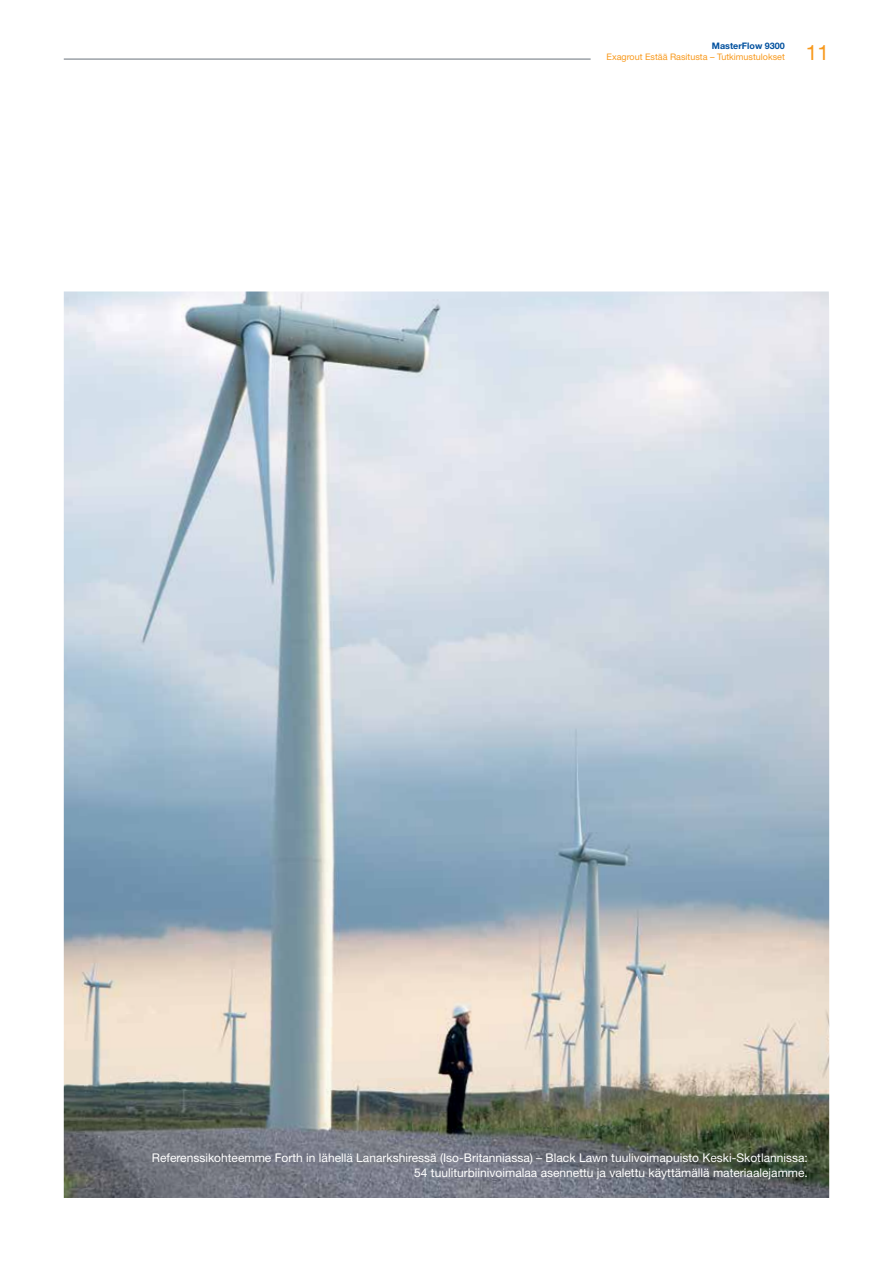
<style>
.page{position:relative;width:893px;height:1263px;background:#fff}
.page>*{position:absolute;margin:0;border:0;box-sizing:border-box;transform-origin:0 0}
.t1{font:21px "Helvetica Neue LT Std";color:#f8991d}
.t2{font:12px/15px "Helvetica Neue LT Std";color:#fff;text-align:right}
.t3{font:9px "Helvetica Neue LT Std";color:#f8991d}
.t4{font:700 9px "Helvetica Neue LT Std";color:#00509e}
</style>
<div class="page">
<hr style="left:64px;top:59px;width:527px;height:1px;background:#6a737b">
<img style="left:64px;top:291px;width:765px;height:907px">
<p class="t4" style="left:712px;top:40px;width:74px">MasterFlow 9300</p>
<p class="t3" style="left:606px;top:51px;width:180px">Exagrout Estää Rasitusta – Tutkimustulokset</p>
<h1 class="t1" style="left:806px;top:40px;width:25px">11</h1>
<p class="t2" style="left:152px;top:1150px;width:658px">Referenssikohteemme Forth in lähellä Lanarkshiressä (Iso-Britanniassa) – Black Lawn tuulivoimapuisto Keski-Skotlannissa:<br>54 tuuliturbiinivoimalaa asennettu ja valettu käyttämällä materiaalejamme.</p>
</div>
